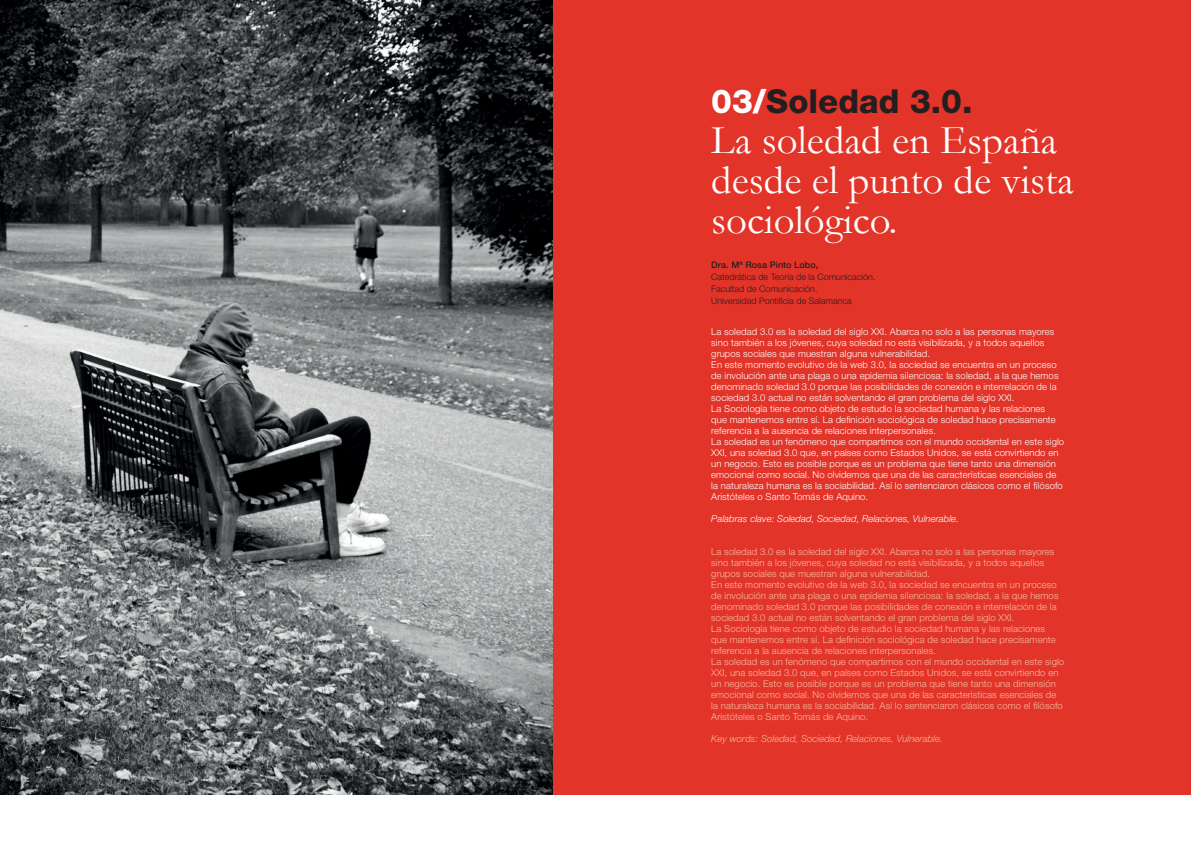
<style>
.page{position:relative;width:1191px;height:842px;background:#fff}
.page>*{position:absolute;margin:0;border:0;box-sizing:border-box;transform-origin:0 0}
.t1{font:41px/40px "Garamond";color:#fff}
.t2{font:800 33px "Helvetica Neue LT Std";color:#231f20}
.t3{font:300 9.5px/11px "Helvetica Neue LT Std";letter-spacing:.01em;color:#fff}
.t4{font:300 9.5px/11px "Helvetica Neue LT Std";letter-spacing:.01em;color:#f6bba2}
.t5{font:italic 300 9.5px "Helvetica Neue LT Std";letter-spacing:.01em;color:#fff}
.t6{font:italic 300 9.5px "Helvetica Neue LT Std";letter-spacing:.01em;color:#f6bba2}
.t7{font:300 9px/12px "Helvetica Neue LT Std";color:#231f20}
.s1{color:#fff}
.s2{font-weight:500}
.s3{font-weight:500;font-size:10px}
</style>
<div class="page">
<div style="left:553px;top:0;width:638px;height:794px;background:#e23429"></div>
<img style="left:0;top:0;width:553px;height:794px">
<h2 class="t2" style="left:711px;top:81px;width:263px"><span class="s1">03/</span>Soledad 3.0.</h2>
<h1 class="t1" style="left:711px;top:119px;width:364px">La soledad en España desde el punto de vista sociológico.</h1>
<p class="t7" style="left:711px;top:258px;width:166px"><span class="s2">Dra. Mª Rosa Pinto Lobo</span><span class="s3">,<br></span>Catedrática de Teoría de la Comunicación.<br>Facultad de Comunicación.<br>Universidad Pontificia de Salamanca</p>
<p class="t3" style="left:711px;top:326px;width:354px">La soledad 3.0 es la soledad del siglo XXI. Abarca no solo a las personas mayores sino también a los jóvenes, cuya soledad no está visibilizada, y a todos aquellos grupos sociales que muestran alguna vulnerabilidad.<br>En este momento evolutivo de la web 3.0, la sociedad se encuentra en un proceso de involución ante una plaga o una epidemia silenciosa: la soledad, a la que hemos denominado soledad 3.0 porque las posibilidades de conexión e interrelación de la sociedad 3.0 actual no están solventando el gran problema del siglo XXI.<br>La Sociología tiene como objeto de estudio la sociedad humana y las relaciones<br>que mantenemos entre sí. La definición sociológica de soledad hace precisamente referencia a la ausencia de relaciones interpersonales.<br>La soledad es un fenómeno que compartimos con el mundo occidental en este siglo XXI, una soledad 3.0 que, en países como Estados Unidos, se está convirtiendo en un negocio. Esto es posible porque es un problema que tiene tanto una dimensión emocional como social. No olvidemos que una de las características esenciales de la naturaleza humana es la sociabilidad. Así lo sentenciaron clásicos como el filósofo Aristóteles o Santo Tomás de Aquino.</p>
<p class="t5" style="left:711px;top:513px;width:249px">Palabras clave: Soledad, Sociedad, Relaciones, Vulnerable.</p>
<p class="t4" style="left:711px;top:546px;width:354px">La soledad 3.0 es la soledad del siglo XXI. Abarca no solo a las personas mayores sino también a los jóvenes, cuya soledad no está visibilizada, y a todos aquellos grupos sociales que muestran alguna vulnerabilidad.<br>En este momento evolutivo de la web 3.0, la sociedad se encuentra en un proceso de involución ante una plaga o una epidemia silenciosa: la soledad, a la que hemos denominado soledad 3.0 porque las posibilidades de conexión e interrelación de la sociedad 3.0 actual no están solventando el gran problema del siglo XXI.<br>La Sociología tiene como objeto de estudio la sociedad humana y las relaciones<br>que mantenemos entre sí. La definición sociológica de soledad hace precisamente referencia a la ausencia de relaciones interpersonales.<br>La soledad es un fenómeno que compartimos con el mundo occidental en este siglo XXI, una soledad 3.0 que, en países como Estados Unidos, se está convirtiendo en un negocio. Esto es posible porque es un problema que tiene tanto una dimensión emocional como social. No olvidemos que una de las características esenciales de la naturaleza humana es la sociabilidad. Así lo sentenciaron clásicos como el filósofo Aristóteles o Santo Tomás de Aquino.</p>
<p class="t6" style="left:711px;top:733px;width:233px">Key words: Soledad, Sociedad, Relaciones, Vulnerable.</p>
</div>
